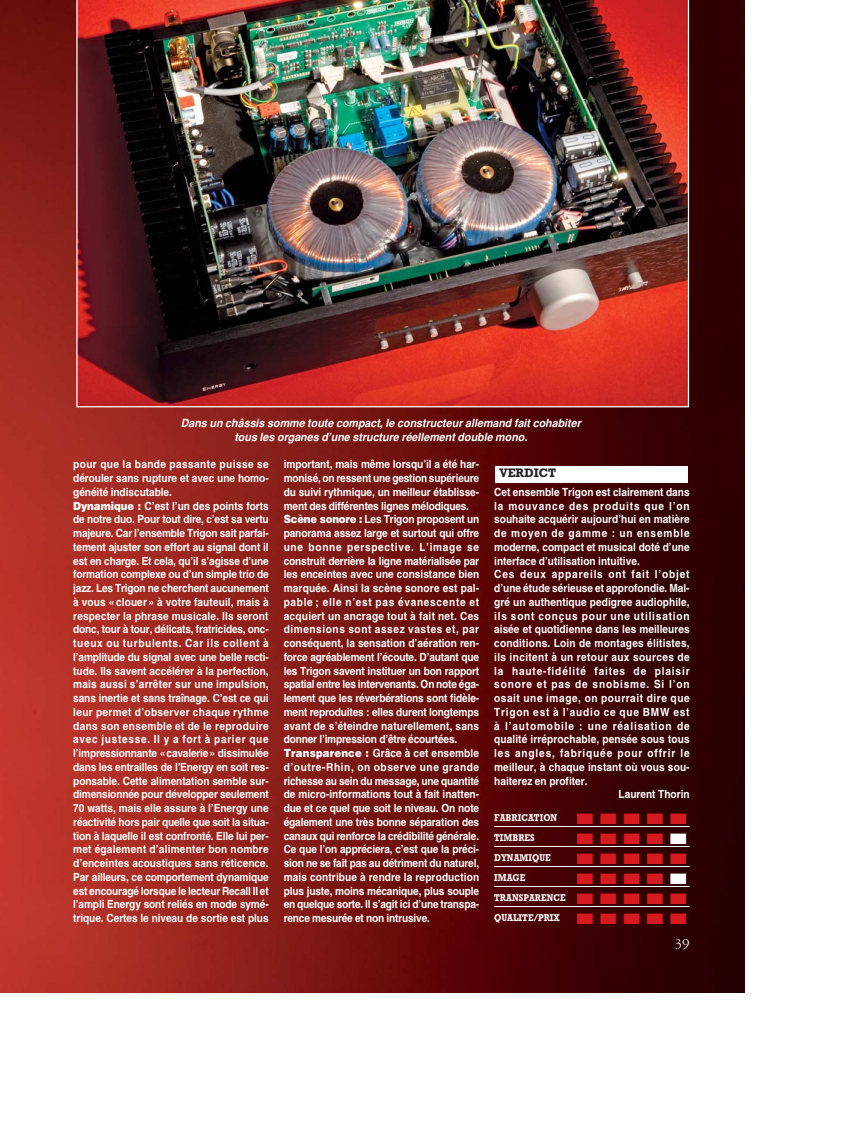
<style>
.page{position:relative;width:850px;height:1134px;background:#fff}
.page>*{position:absolute;margin:0;border:0;box-sizing:border-box;transform-origin:0 0}
.t1{font:15px "Zapf Dingbats";color:#d71920;scale:1.5 1}
.t2{font:15px "Garamond Three";color:#fff}
.t3{font:700 12.5px "Rockwell";color:#231f20;scale:.95 1}
.t4{font:700 11.25px/13.8px "Helvetica";letter-spacing:-.005em;color:#fff;scale:.9 1}
.t5{font:700 11.25px "Helvetica";letter-spacing:.085em;color:#fff;scale:.9 1}
.t6{font:italic 700 11.25px/13.8px "Helvetica";color:#fff;text-align:center;scale:.95 1}
.t7{font:700 11.25px "Helvetica";letter-spacing:.02em;color:#fff;scale:.9 1}
.t8{font:700 11.25px "Helvetica";letter-spacing:.035em;color:#fff;scale:.9 1}
.t9{font:700 11.25px "Helvetica";letter-spacing:.08em;color:#fff;scale:.9 1}
.t10{font:700 11.25px "Helvetica";letter-spacing:.055em;color:#fff;scale:.9 1}
.t11{font:700 11.25px "Helvetica";letter-spacing:.075em;color:#fff;scale:.9 1}
.t12{font:700 10px/20px "Rockwell";color:#fff;scale:.85 1}
.s1{font-weight:900}
.s2{color:#fff}
.s3{color:#d71920}
</style>
<div class="page">
<img style="left:0;top:0;width:744px;height:992px">
<hr style="left:494px;top:826px;width:196px;height:1px;background:#fff">
<hr style="left:494px;top:846px;width:196px;height:1px;background:#fff">
<hr style="left:494px;top:866px;width:196px;height:1px;background:#fff">
<hr style="left:494px;top:886px;width:196px;height:1px;background:#fff">
<hr style="left:494px;top:906px;width:196px;height:1px;background:#fff">
<div style="left:495px;top:466px;width:193px;height:16px;background:#fff"></div>
<img style="left:76px;top:0;width:613px;height:407px">
<p class="t6" style="left:181px;top:417px;width:425px">Dans un châssis somme toute compact,le constructeur allemand faitcohabiter tous les organes d’une structure réellementdouble mono.</p>
<p class="t4" style="left:73px;top:458px;width:219px">pour que la bande passante puisse se dérouler sans rupture et avec une homo&shy;généité indiscutable.<br><span class="s1">Dynamique :</span> C’est l’un des points forts de notre duo. Pour tout dire, c’est sa vertu majeure. Car l’ensemble Trigon sait parfai&shy;tement ajuster son effort au signal dont il est en charge. Et cela, qu’il s’agisse d’une formation complexe ou d’un simple trio de jazz. Les Trigon ne cherchent aucunement à vous « clouer » à votre fauteuil, mais à respecter la phrase musicale. Ils seront donc, tour à tour, délicats, fratricides, onc&shy;tueux ou turbulents. Car ils collent à l’amplitude du signal avec une belle recti&shy;tude. Ils savent accélérer à la perfection, mais aussi s’arrêter sur une impulsion, sans inertie et sans traînage. C’est ce qui leur permet d’observer chaque rythme dans son ensemble et de le reproduire avec justesse. Il y a fort à parier que l’impressionnante «cavalerie» dissimulée dans les entrailles de l’Energy en soit res&shy;ponsable. Cette alimentation semble sur&shy;dimensionnée pour développer seulement 70 watts, mais elle assure à l’Energy une réactivité hors pair quelle que soit la situa&shy;tion à laquelle il est confronté. Elle lui per&shy;met également d’alimenter bon nombre d’enceintes acoustiques sans réticence.<br>Par ailleurs, ce comportement dynamique est encouragé lorsque le lecteur Recall II et l’ampli Energy sont reliés en mode symé&shy;trique. Certes le niveau de sortie est plus</p>
<p class="t4" style="left:284px;top:458px;width:219px">important, mais même lorsqu’il a été har&shy;monisé, on ressent une gestion supérieure du suivi rythmique, un meilleur établisse&shy;ment des différentes lignes mélodiques.<br><span class="s1">Scène sonore :</span> Les Trigon proposent un panorama assez large et surtout qui offre une bonne perspective. L’image se construit derrière la ligne matérialisée par les enceintes avec une consistance bien marquée. Ainsi la scène sonore est pal&shy;pable ; elle n’est pas évanescente et acquiert un ancrage tout à fait net. Ces dimensions sont assez vastes et, par conséquent, la sensation d’aération ren&shy;force agréablement l’écoute. D’autant que les Trigon savent instituer un bon rapport spatial entre les intervenants. On note éga&shy;lement que les réverbérations sont fidèle&shy;ment reproduites : elles durent longtemps avant de s’éteindre naturellement, sans donner l’impression d’être écourtées.<br><span class="s1">Transparence :</span> Grâce à cet ensemble d’outre-Rhin, on observe une grande richesse au sein du message, une quantité de micro-informations tout à fait inatten&shy;due et ce quel que soit le niveau. On note également une très bonne séparation des canaux qui renforce la crédibilité générale.<br>Ce que l’on appréciera, c’est que la préci&shy;sion ne se fait pas au détriment du naturel, mais contribue à rendre la reproduction plus juste, moins mécanique, plus souple en quelque sorte. Il s’agit ici d’une transpa&shy;rence mesurée et non intrusive.</p>
<p class="t3" style="left:499px;top:469px;width:61px">VERDICT</p>
<p class="t4" style="left:494px;top:486px;width:219px">Cet ensemble Trigon est clairement dans</p>
<p class="t5" style="left:494px;top:501px;width:219px">la mouvance des produits que l’on</p>
<p class="t4" style="left:494px;top:513px;width:219px">souhaite acquérir aujourd’hui en matière</p>
<p class="t5" style="left:494px;top:529px;width:219px">de moyen de gamme : un ensemble</p>
<p class="t4" style="left:494px;top:541px;width:219px">moderne, compact et musical doté d’une</p>
<p class="t4" style="left:494px;top:555px;width:163px">interface d’utilisation intuitive.</p>
<p class="t5" style="left:494px;top:570px;width:219px">Ces deux appareils ont fait l’objet</p>
<p class="t4" style="left:494px;top:582px;width:219px">d’une étude sérieuse et approfondie. Mal-</p>
<p class="t4" style="left:494px;top:596px;width:219px">gré un authentique pedigree audiophile,</p>
<p class="t9" style="left:494px;top:611px;width:219px">ils sont conçus pour une utilisation</p>
<p class="t4" style="left:494px;top:623px;width:219px">aisée et quotidienne dans les meilleures</p>
<p class="t7" style="left:494px;top:639px;width:219px">conditions. Loin de montages élitistes,</p>
<p class="t8" style="left:494px;top:653px;width:219px">ils incitent à un retour aux sources de</p>
<p class="t5" style="left:494px;top:666px;width:219px">la haute-fidélité faites de plaisir</p>
<p class="t5" style="left:494px;top:680px;width:219px">sonore et pas de snobisme. Si l’on</p>
<p class="t10" style="left:494px;top:694px;width:219px">osait une image, on pourrait dire que</p>
<p class="t11" style="left:494px;top:708px;width:219px">Trigon est à l’audio ce que BMW est</p>
<p class="t5" style="left:494px;top:721px;width:219px">à l’automobile : une réalisation de</p>
<p class="t4" style="left:494px;top:733px;width:219px">qualité irréprochable, pensée sous tous</p>
<p class="t5" style="left:494px;top:749px;width:219px">les angles, fabriquée pour offrir le</p>
<p class="t4" style="left:494px;top:761px;width:219px">meilleur, à chaque instant où vous sou-</p>
<p class="t4" style="left:494px;top:775px;width:105px">haiterez en profiter.</p>
<p class="t4" style="left:619px;top:788px;width:81px">Laurent Thorin</p>
<p class="t12" style="left:494px;top:808px;width:76px">FABRICATION</p>
<h1 class="t1" style="left:576px;top:811px;width:75px">■ ■ ■ ■ ■</h1>
<p class="t12" style="left:494px;top:828px;width:49px">TIMBRES</p>
<h1 class="t1" style="left:576px;top:831px;width:75px">■ ■ ■ ■ <span class="s2">■</span></h1>
<p class="t12" style="left:494px;top:848px;width:68px">DYNAMIQUE</p>
<h1 class="t1" style="left:576px;top:851px;width:75px">■ ■ ■ ■ ■</h1>
<p class="t12" style="left:494px;top:868px;width:38px">IMAGE</p>
<h1 class="t1" style="left:576px;top:871px;width:75px">■ ■ ■ ■ <span class="s2">■</span></h1>
<p class="t12" style="left:494px;top:888px;width:228px">TRANSPARENCE <span class="s3">■</span> <span class="s3">■</span> <span class="s3">■</span> <span class="s3">■</span> <span class="s3">■<br></span>QUALITE/PRIX <span class="s3">■</span> <span class="s3">■</span> <span class="s3">■</span> <span class="s3">■</span> <span class="s3">■</span></p>
<h1 class="t2" style="left:675px;top:938px;width:16px">39</h1>
</div>
